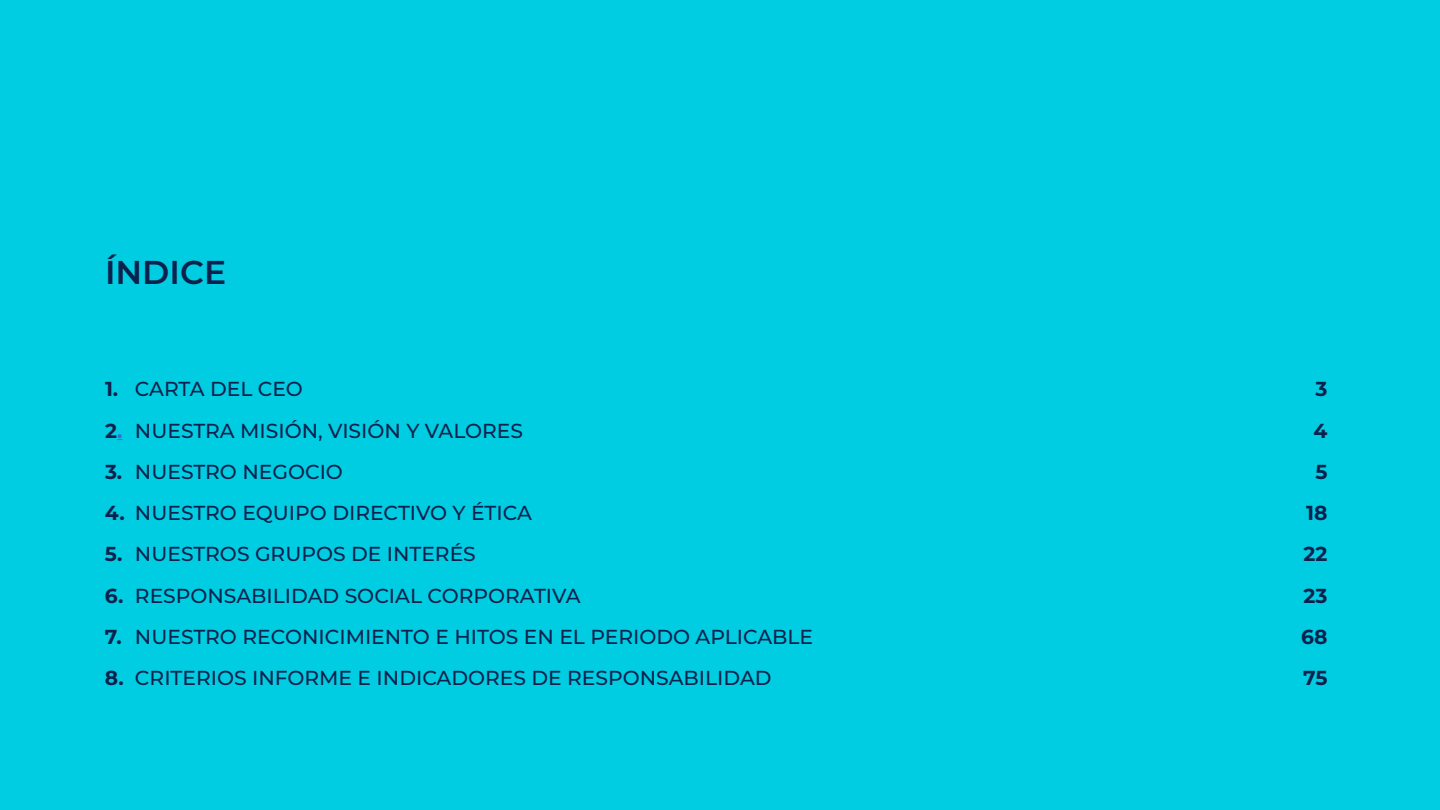
<style>
.page{position:relative;width:1440px;height:810px;background:#00cde2}
.page>*{position:absolute;margin:0;border:0;box-sizing:border-box;transform-origin:0 0}
.t1{font:600 33px "Montserrat";color:#0d214d}
.t2{font:500 20.25px "Montserrat";color:#0d214d}
.t3{font:700 20.25px "Montserrat";color:#0d214d}
.s1{font-weight:700}
.s2{font-weight:700;color:#4f5cd6}
</style>
<div class="page">
<h1 class="t1" style="left:105px;top:249px;width:123px">ÍNDICE</h1>
<p class="t2" style="left:105px;top:375px;width:200px"><span class="s1">1.</span> CARTA DEL CEO</p>
<p class="t3" style="left:1316px;top:375px;width:13px">3</p>
<p class="t2" style="left:105px;top:416px;width:420px"><span class="s1">2</span><span class="s2">.</span> NUESTRA MISIÓN, VISIÓN Y VALORES</p>
<p class="t3" style="left:1314px;top:416px;width:15px">4</p>
<p class="t2" style="left:105px;top:457px;width:239px"><span class="s1">3.</span> NUESTRO NEGOCIO</p>
<p class="t3" style="left:1315px;top:457px;width:14px">5</p>
<p class="t2" style="left:105px;top:499px;width:428px"><span class="s1">4.</span> NUESTRO EQUIPO DIRECTIVO Y ÉTICA</p>
<p class="t3" style="left:1306px;top:498px;width:23px">18</p>
<p class="t2" style="left:105px;top:540px;width:372px"><span class="s1">5.</span> NUESTROS GRUPOS DE INTERÉS</p>
<p class="t3" style="left:1304px;top:540px;width:25px">22</p>
<p class="t2" style="left:105px;top:581px;width:477px"><span class="s1">6.</span> RESPONSABILIDAD SOCIAL CORPORATIVA</p>
<p class="t3" style="left:1304px;top:581px;width:25px">23</p>
<p class="t2" style="left:105px;top:622px;width:710px"><span class="s1">7.</span> NUESTRO RECONICIMIENTO E HITOS EN EL PERIODO APLICABLE</p>
<p class="t3" style="left:1301px;top:622px;width:28px">68</p>
<p class="t2" style="left:105px;top:664px;width:668px"><span class="s1">8.</span> CRITERIOS INFORME E INDICADORES DE RESPONSABILIDAD</p>
<p class="t3" style="left:1303px;top:663px;width:26px">75</p>
</div>
